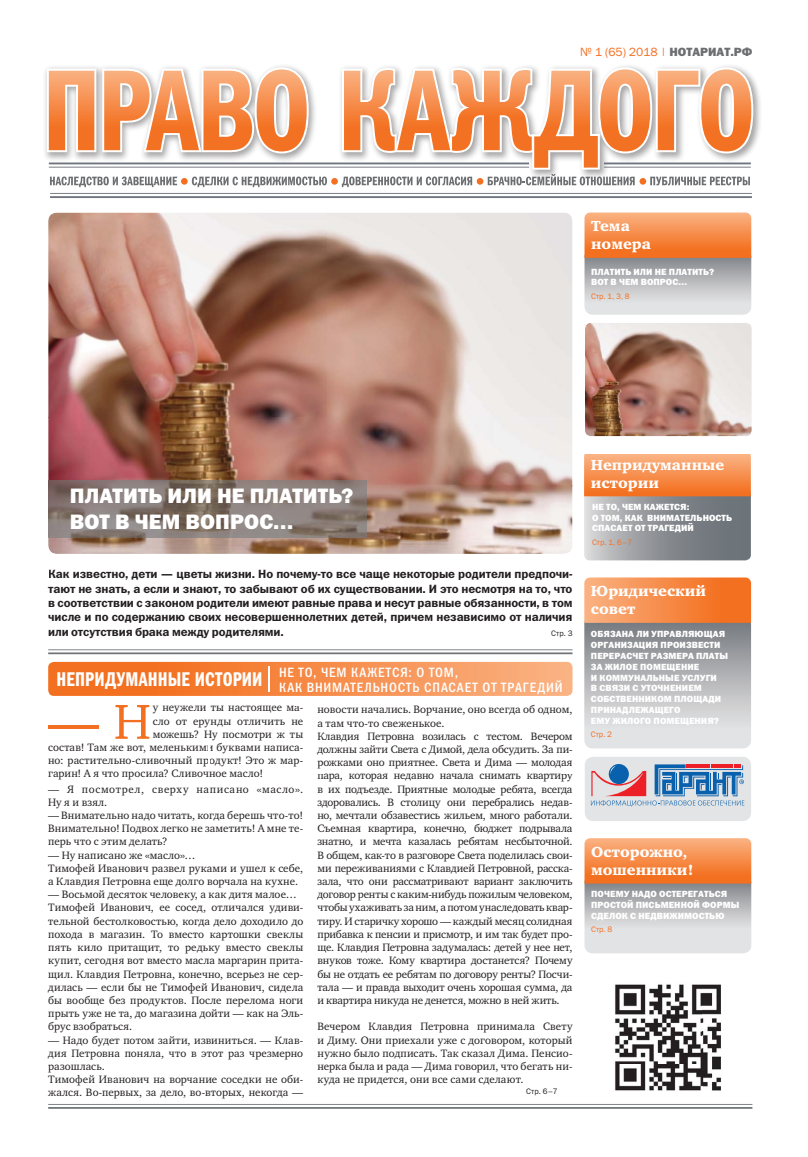
<style>
.page{position:relative;width:808px;height:1157px;background:#fff}
.page>*{position:absolute;margin:0;border:0;box-sizing:border-box;transform-origin:0 0}
.t1{font:50.3px "Charter ITC";color:#f36f21}
.t2{font:21px/25.2px "Franklin Gothic Heavy ITC";letter-spacing:.005em;color:#fff}
.t3{font:20px "Franklin Gothic Demi Cmp ITC";letter-spacing:.005em;color:#fff}
.t4{font:15px/18px "Charter ITC Black";color:#fff}
.t5{font:13.6px/15px "Franklin Gothic Medi Cond ITC";letter-spacing:.065em;color:#fff}
.t6{font:12px/14.4px "Franklin Gothic Demi ITC";letter-spacing:-.01em;color:#231f20;text-align:justify}
.t7{font:12px "Franklin Gothic Book ITC";color:#f36f21}
.t8{font:11px/13.2px "Charter ITC";color:#231f20}
.t9{font:11px/13.2px "Charter ITC";letter-spacing:.055em;color:#231f20}
.t10{font:9px/10.8px "Franklin Gothic Heavy ITC";letter-spacing:.01em;color:#fff}
.t11{font:8px "Franklin Gothic Book ITC";color:#f36f21}
.t12{font:8px "Franklin Gothic Book ITC";letter-spacing:.03em;color:#231f20}
.s1{font-family:"Franklin Gothic Heavy ITC";color:#6d6e70}
</style>
<div class="page">
<img style="left:615px;top:984px;width:106px;height:107px">
<svg style="left:584px;top:488px;width:167px;height:72px;background:#919498"></svg>
<svg style="left:584px;top:455px;width:167px;height:41px;background:#f68e4d"></svg>
<svg style="left:584px;top:874px;width:167px;height:79px;background:#c5c5c6"></svg>
<div style="left:584px;top:615px;width:167px;height:133px;background:linear-gradient(to bottom,#74787e,#f3f2f2);border-radius:9px"></div>
<svg style="left:584px;top:248px;width:167px;height:67px;background:#c0bfc0"></svg>
<svg style="left:584px;top:577px;width:167px;height:45px;background:#f68c4b"></svg>
<svg style="left:584px;top:212px;width:167px;height:45px;background:#f68e4d"></svg>
<svg style="left:584px;top:838px;width:167px;height:45px;background:#f68d4b"></svg>
<div style="left:585px;top:757px;width:166px;height:64px;background:#e3e4e5;border-radius:9px"></div>
<svg style="left:48px;top:1104px;width:704px;height:4px"></svg>
<img style="left:45px;top:66px;width:715px;height:91px">
<svg style="left:50px;top:193px;width:702px;height:5px"></svg>
<svg style="left:47px;top:67px;width:706px;height:120px"></svg>
<svg style="left:48px;top:649px;width:524px;height:5px"></svg>
<svg style="left:591px;top:764px;width:153px;height:42px"></svg>
<div style="left:181px;top:178px;width:7px;height:7px;background:#f36f21;border-radius:50%"></div>
<div style="left:331px;top:178px;width:7px;height:7px;background:#f36f21;border-radius:50%"></div>
<div style="left:477px;top:178px;width:6px;height:7px;background:#f36f21;border-radius:50%"></div>
<div style="left:639px;top:178px;width:7px;height:7px;background:#f36f21;border-radius:50%"></div>
<div style="left:48px;top:662px;width:524px;height:34px;background:linear-gradient(to right,#f26510,#fab180);border-radius:6px"></div>
<img style="left:48px;top:212px;width:524px;height:273px">
<img style="left:48px;top:537px;width:35px;height:17px">
<img style="left:363px;top:485px;width:209px;height:69px">
<img style="left:83px;top:537px;width:280px;height:17px">
<img style="left:48px;top:480px;width:319px;height:57px">
<svg style="left:268px;top:666px;width:1px;height:25px"></svg>
<img style="left:585px;top:323px;width:167px;height:113px">
<p class="t7" style="left:580px;top:48px;width:174px">№ 1 (65) 2018 | <span class="s1">НОТАРИАТ.РФ</span></p>
<h3 class="t4" style="left:591px;top:218px;width:61px">Тема номера</h3>
<p class="t10" style="left:591px;top:267px;width:125px">ПЛАТИТЬ ИЛИ НЕ ПЛАТИТЬ?<br>ВОТ В ЧЕМ ВОПРОС…</p>
<p class="t11" style="left:591px;top:293px;width:40px">Стр. 1, 3, 8</p>
<h2 class="t2" style="left:70px;top:486px;width:285px">ПЛАТИТЬ ИЛИ НЕ ПЛАТИТЬ?<br>ВОТ В ЧЕМ ВОПРОС…</h2>
<p class="t6" style="left:48px;top:568px;width:526px">Как известно, дети — цветы жизни. Но почему-то все чаще некоторые родители предпочи&shy;тают не знать, а если и знают, то забывают об их существовании. И это несмотря на то, что в соответствии с законом родители имеют равные права и несут равные обязанности, в том числе и по содержанию своих несовершеннолетних детей, причем независимо от наличия или отсутствия брака между родителями.</p>
<p class="t12" style="left:551px;top:630px;width:23px">Стр. 3</p>
<h3 class="t3" style="left:57px;top:672px;width:208px">НЕПРИДУМАННЫЕ ИСТОРИИ</h3>
<p class="t5" style="left:279px;top:665px;width:285px">НЕ ТО, ЧЕМ КАЖЕТСЯ: О ТОМ,<br>КАК ВНИМАТЕЛЬНОСТЬ СПАСАЕТ ОТ ТРАГЕДИЙ</p>
<h1 class="t1" style="left:48px;top:703px;width:104px">— Н</h1>
<p class="t8" style="left:153px;top:702px;width:152px">у неужели ты настоящее ма-</p>
<p class="t8" style="left:153px;top:715px;width:152px">сло от ерунды отличить не</p>
<p class="t8" style="left:153px;top:728px;width:152px">можешь? Ну посмотри ж ты</p>
<p class="t8" style="left:48px;top:742px;width:257px">состав! Там же вот, меленькими буквами написа-</p>
<p class="t8" style="left:48px;top:755px;width:257px">но: растительно-сливочный продукт! Это ж мар-</p>
<p class="t8" style="left:48px;top:768px;width:216px">гарин! А я что просила? Сливочное масло!</p>
<p class="t9" style="left:48px;top:783px;width:257px">— Я посмотрел, сверху написано «масло».<br>Ну я и взял.</p>
<p class="t8" style="left:48px;top:810px;width:257px;text-align:justify">— Внимательно надо читать, когда берешь что-то!<br>Внимательно! Подвох легко не заметить! А мне те&shy;перь что с этим делать?</p>
<p class="t8" style="left:48px;top:849px;width:257px">— Ну написано же «масло»…<br>Тимофей Иванович развел руками и ушел к себе, а Клавдия Петровна еще долго ворчала на кухне.</p>
<p class="t8" style="left:48px;top:889px;width:257px">— Восьмой десяток человеку, а как дитя малое… Тимофей Иванович, ее сосед, отличался удиви&shy;тельной бестолковостью, когда дело доходило до похода в магазин. То вместо картошки свеклы пять кило притащит, то редьку вместо свеклы купит, сегодня вот вместо масла маргарин прита&shy;щил. Клавдия Петровна, конечно, всерьез не сер&shy;дилась — если бы не Тимофей Иванович, сидела бы вообще без продуктов. После перелома ноги прыть уже не та, до магазина дойти — как на Эль&shy;брус взобраться.</p>
<p class="t8" style="left:48px;top:1034px;width:257px">— Надо будет потом зайти, извиниться. — Клав&shy;дия Петровна поняла, что в этот раз чрезмерно разошлась.<br>Тимофей Иванович на ворчание соседки не оби&shy;жался. Во-первых, за дело, во-вторых, некогда —</p>
<p class="t8" style="left:317px;top:704px;width:257px">новости начались. Ворчание, оно всегда об одном, а там что-то свеженькое.<br>Клавдия Петровна возилась с тестом. Вечером должны зайти Света с Димой, дела обсудить. За пи&shy;рожками оно приятнее. Света и Дима — молодая пара, которая недавно начала снимать квартиру в их подъезде. Приятные молодые ребята, всегда здоровались. В столицу они перебрались недав&shy;но, мечтали обзавестись жильем, много работали.<br>Съемная квартира, конечно, бюджет подрывала знатно, и мечта казалась ребятам несбыточной.<br>В общем, как-то в разговоре Света поделилась свои&shy;ми переживаниями с Клавдией Петровной, расска&shy;зала, что они рассматривают вариант заключить договор ренты с каким-нибудь пожилым человеком, чтобы ухаживать за ним, а потом унаследовать квар&shy;тиру. И старичку хорошо — каждый месяц солидная прибавка к пенсии и присмотр, и им так будет про&shy;ще. Клавдия Петровна задумалась: детей у нее нет, внуков тоже. Кому квартира достанется? Почему бы не отдать ее ребятам по договору ренты? Посчи&shy;тала — и правда выходит очень хорошая сумма, да и квартира никуда не денется, можно в ней жить.</p>
<p class="t8" style="left:317px;top:1021px;width:257px;text-align:justify">Вечером Клавдия Петровна принимала Свету и Диму. Они приехали уже с договором, который нужно было подписать. Так сказал Дима. Пенсио&shy;нерка была и рада — Дима говорил, что бегать ни&shy;куда не придется, они все сами сделают.</p>
<p class="t12" style="left:526px;top:1088px;width:33px">Стр. 6–7</p>
<h3 class="t4" style="left:591px;top:456px;width:135px">Непридуманные истории</h3>
<p class="t10" style="left:592px;top:502px;width:142px">НЕ ТО, ЧЕМ КАЖЕТСЯ:<br>О ТОМ, КАК ВНИМАТЕЛЬНОСТЬ<br>СПАСАЕТ ОТ ТРАГЕДИЙ</p>
<p class="t11" style="left:592px;top:539px;width:42px">Стр. 1, 6–7</p>
<h3 class="t4" style="left:591px;top:583px;width:117px">Юридический совет</h3>
<p class="t10" style="left:591px;top:630px;width:139px">ОБЯЗАНА ЛИ УПРАВЛЯЮЩАЯ<br>ОРГАНИЗАЦИЯ ПРОИЗВЕСТИ<br>ПЕРЕРАСЧЕТ РАЗМЕРА ПЛАТЫ<br>ЗА ЖИЛОЕ ПОМЕЩЕНИЕ<br>И КОММУНАЛЬНЫЕ УСЛУГИ<br>В СВЯЗИ С УТОЧНЕНИЕМ<br>СОБСТВЕННИКОМ ПЛОЩАДИ<br>ПРИНАДЛЕЖАЩЕГО<br>ЕМУ ЖИЛОГО ПОМЕЩЕНИЯ?</p>
<p class="t11" style="left:591px;top:731px;width:23px">Стр. 2</p>
<h3 class="t4" style="left:591px;top:843px;width:104px">Осторожно, мошенники!</h3>
<p class="t10" style="left:591px;top:889px;width:150px">ПОЧЕМУ НАДО ОСТЕРЕГАТЬСЯ<br>ПРОСТОЙ ПИСЬМЕННОЙ ФОРМЫ<br>СДЕЛОК С НЕДВИЖИМОСТЬЮ</p>
<p class="t11" style="left:591px;top:926px;width:23px">Стр. 8</p>
</div>
